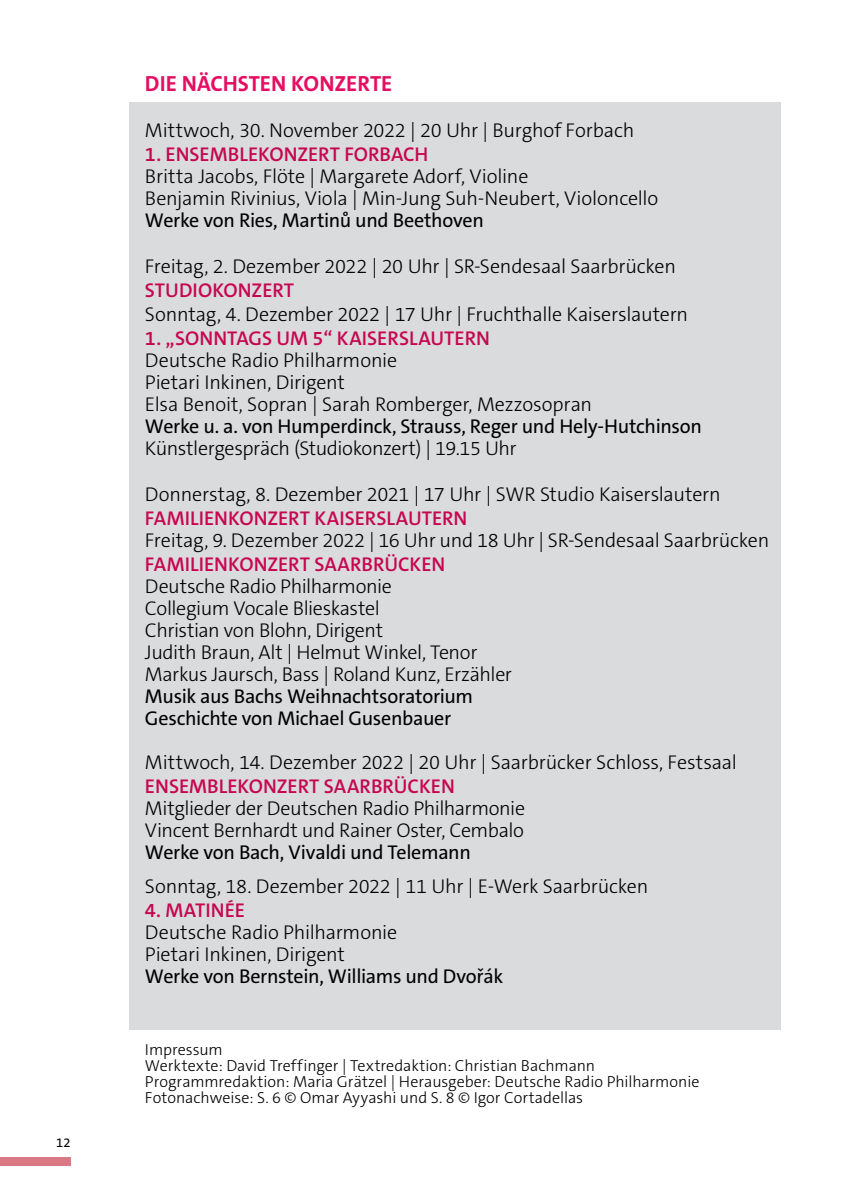
<style>
.page{position:relative;width:845px;height:1202px;background:#fff}
.page>*{position:absolute;margin:0;border:0;box-sizing:border-box;transform-origin:0 0}
.t1{font:700 22px "The Sans C5";color:#e50e62}
.t2{font:300 20px "The Sans C5";letter-spacing:-.015em;color:#000}
.t3{font:20px "The Sans C5";letter-spacing:-.015em;color:#000}
.t4{font:600 20px "The Sans C5";color:#c60651}
.t5{font:300 16px "The Sans C5";color:#000}
.t6{font:13px "The Sans C5";color:#000}
</style>
<div class="page">
<div style="left:0;top:1156px;width:70px;height:9px;background:#da7885"></div>
<div style="left:129px;top:102px;width:650px;height:927px;background:#dadbdc"></div>
<p class="t6" style="left:56px;top:1133px;width:16px">12</p>
<p class="t1" style="left:145px;top:69px;width:249px">DIE NÄCHSTEN KONZERTE</p>
<p class="t2" style="left:145px;top:117px;width:490px">Mittwoch, 30. November 2022 | 20 Uhr | Burghof Forbach</p>
<p class="t4" style="left:145px;top:141px;width:285px">1. ENSEMBLEKONZERT FORBACH</p>
<p class="t2" style="left:145px;top:163px;width:385px">Britta Jacobs, Flöte | Margarete Adorf, Violine</p>
<p class="t2" style="left:145px;top:185px;width:514px">Benjamin Rivinius, Viola | Min-Jung Suh-Neubert, Violoncello</p>
<p class="t3" style="left:145px;top:207px;width:340px">Werke von Ries, Martinů und Beethoven</p>
<p class="t2" style="left:145px;top:253px;width:532px">Freitag, 2. Dezember 2022 | 20 Uhr | SR-Sendesaal Saarbrücken</p>
<p class="t4" style="left:145px;top:277px;width:151px">STUDIOKONZERT</p>
<p class="t2" style="left:145px;top:301px;width:544px">Sonntag, 4. Dezember 2022 | 17 Uhr | Fruchthalle Kaiserslautern</p>
<p class="t4" style="left:145px;top:325px;width:346px">1. „SONNTAGS UM 5“ KAISERSLAUTERN</p>
<p class="t2" style="left:145px;top:347px;width:253px">Deutsche Radio Philharmonie</p>
<p class="t2" style="left:145px;top:369px;width:201px">Pietari Inkinen, Dirigent</p>
<p class="t2" style="left:145px;top:391px;width:448px">Elsa Benoit, Sopran | Sarah Romberger, Mezzosopran</p>
<p class="t3" style="left:145px;top:413px;width:558px">Werke u. a. von Humperdinck, Strauss, Reger und Hely-Hutchinson</p>
<p class="t2" style="left:145px;top:435px;width:373px">Künstlergespräch (Studiokonzert) | 19.15 Uhr</p>
<p class="t2" style="left:145px;top:481px;width:577px">Donnerstag, 8. Dezember 2021 | 17 Uhr | SWR Studio Kaiserslautern</p>
<p class="t4" style="left:145px;top:505px;width:324px">FAMILIENKONZERT KAISERSLAUTERN</p>
<p class="t2" style="left:145px;top:527px;width:625px">Freitag, 9. Dezember 2022 | 16 Uhr und 18 Uhr | SR-Sendesaal Saarbrücken</p>
<p class="t4" style="left:145px;top:551px;width:302px">FAMILIENKONZERT SAARBRÜCKEN</p>
<p class="t2" style="left:145px;top:573px;width:248px">Deutsche Radio Philharmonie</p>
<p class="t2" style="left:145px;top:595px;width:236px">Collegium Vocale Blieskastel</p>
<p class="t2" style="left:145px;top:617px;width:240px">Christian von Blohn, Dirigent</p>
<p class="t2" style="left:145px;top:639px;width:334px">Judith Braun, Alt | Helmut Winkel, Tenor</p>
<p class="t2" style="left:145px;top:661px;width:368px">Markus Jaursch, Bass | Roland Kunz, Erzähler</p>
<p class="t3" style="left:145px;top:683px;width:329px">Musik aus Bachs Weihnachtsoratorium</p>
<p class="t3" style="left:145px;top:705px;width:307px">Geschichte von Michael Gusenbauer</p>
<p class="t2" style="left:145px;top:749px;width:593px">Mittwoch, 14. Dezember 2022 | 20 Uhr | Saarbrücker Schloss, Festsaal</p>
<p class="t4" style="left:145px;top:773px;width:311px">ENSEMBLEKONZERT SAARBRÜCKEN</p>
<p class="t2" style="left:145px;top:795px;width:381px">Mitglieder der Deutschen Radio Philharmonie</p>
<p class="t2" style="left:145px;top:817px;width:380px">Vincent Bernhardt und Rainer Oster, Cembalo</p>
<p class="t3" style="left:145px;top:839px;width:327px">Werke von Bach, Vivaldi und Telemann</p>
<p class="t2" style="left:145px;top:873px;width:504px">Sonntag, 18. Dezember 2022 | 11 Uhr | E-Werk Saarbrücken</p>
<p class="t4" style="left:145px;top:897px;width:102px">4. MATINÉE</p>
<p class="t2" style="left:145px;top:919px;width:253px">Deutsche Radio Philharmonie</p>
<p class="t2" style="left:145px;top:941px;width:201px">Pietari Inkinen, Dirigent</p>
<p class="t3" style="left:145px;top:963px;width:359px">Werke von Bernstein, Williams und Dvořák</p>
<p class="t5" style="left:145px;top:1039px;width:79px">Impressum</p>
<p class="t5" style="left:145px;top:1055px;width:451px">Werktexte: David Treffinger | Textredaktion: Christian Bachmann</p>
<p class="t5" style="left:145px;top:1071px;width:555px">Programmredaktion: Maria Grätzel | Herausgeber: Deutsche Radio Philharmonie</p>
<p class="t5" style="left:145px;top:1087px;width:439px">Fotonachweise: S. 6 © Omar Ayyashi und S. 8 © Igor Cortadellas</p>
</div>
